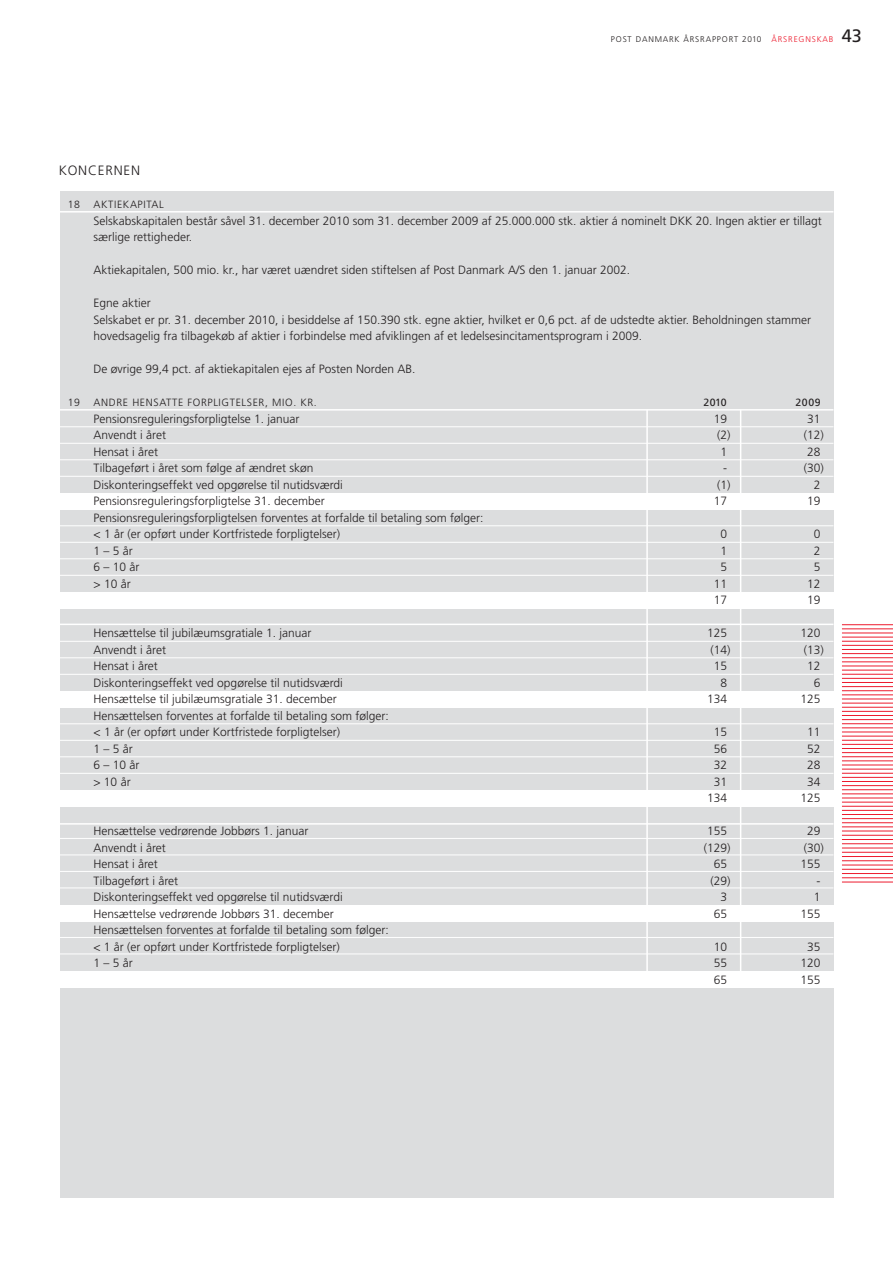
<style>
.page{position:relative;width:893px;height:1263px;background:#fff}
.page>*{position:absolute;margin:0;border:0;box-sizing:border-box;transform-origin:0 0}
.t1{font:300 13.5px "Frutiger";letter-spacing:.06em;color:#231f20}
.t2{font:300 12px/16.5px "Frutiger";color:#231f20;text-align:center}
.t3{font:300 10.5px "Frutiger";letter-spacing:.06em;color:#231f20}
.t4{font:10.5px "Frutiger";letter-spacing:.06em;color:#231f20}
.t5{font:300 8.25px "Frutiger";letter-spacing:.1em;color:#231f20}
.s1{color:#ed1b2d}
.s2{font-weight:400;font-size:18px}
</style>
<div class="page">
<div style="left:60px;top:192px;width:773px;height:1006px;background:#dcddde"></div>
<hr style="left:842px;top:624px;width:51px;height:1px;background:#ed1b2d">
<hr style="left:842px;top:629px;width:51px;height:1px;background:#ed1b2d">
<hr style="left:842px;top:633px;width:51px;height:1px;background:#ed1b2d">
<hr style="left:842px;top:637px;width:51px;height:1px;background:#ed1b2d">
<hr style="left:842px;top:641px;width:51px;height:1px;background:#ed1b2d">
<hr style="left:842px;top:645px;width:51px;height:1px;background:#ed1b2d">
<hr style="left:842px;top:649px;width:51px;height:1px;background:#ed1b2d">
<hr style="left:842px;top:653px;width:51px;height:1px;background:#ed1b2d">
<hr style="left:842px;top:657px;width:51px;height:1px;background:#ed1b2d">
<hr style="left:842px;top:662px;width:51px;height:1px;background:#ed1b2d">
<hr style="left:842px;top:666px;width:51px;height:1px;background:#ed1b2d">
<hr style="left:842px;top:670px;width:51px;height:1px;background:#ed1b2d">
<hr style="left:842px;top:674px;width:51px;height:1px;background:#ed1b2d">
<hr style="left:842px;top:678px;width:51px;height:1px;background:#ed1b2d">
<hr style="left:842px;top:682px;width:51px;height:1px;background:#ed1b2d">
<hr style="left:842px;top:686px;width:51px;height:1px;background:#ed1b2d">
<hr style="left:842px;top:690px;width:51px;height:1px;background:#ed1b2d">
<hr style="left:842px;top:695px;width:51px;height:1px;background:#ed1b2d">
<hr style="left:842px;top:699px;width:51px;height:1px;background:#ed1b2d">
<hr style="left:842px;top:703px;width:51px;height:1px;background:#ed1b2d">
<hr style="left:842px;top:707px;width:51px;height:1px;background:#ed1b2d">
<hr style="left:842px;top:711px;width:51px;height:1px;background:#ed1b2d">
<hr style="left:842px;top:715px;width:51px;height:1px;background:#ed1b2d">
<hr style="left:842px;top:719px;width:51px;height:1px;background:#ed1b2d">
<hr style="left:842px;top:723px;width:51px;height:1px;background:#ed1b2d">
<hr style="left:842px;top:728px;width:51px;height:1px;background:#ed1b2d">
<hr style="left:842px;top:732px;width:51px;height:1px;background:#ed1b2d">
<hr style="left:842px;top:736px;width:51px;height:1px;background:#ed1b2d">
<hr style="left:842px;top:740px;width:51px;height:1px;background:#ed1b2d">
<hr style="left:842px;top:744px;width:51px;height:1px;background:#ed1b2d">
<hr style="left:842px;top:748px;width:51px;height:1px;background:#ed1b2d">
<hr style="left:842px;top:752px;width:51px;height:1px;background:#ed1b2d">
<hr style="left:842px;top:756px;width:51px;height:1px;background:#ed1b2d">
<hr style="left:842px;top:761px;width:51px;height:1px;background:#ed1b2d">
<hr style="left:842px;top:765px;width:51px;height:1px;background:#ed1b2d">
<hr style="left:842px;top:769px;width:51px;height:1px;background:#ed1b2d">
<hr style="left:842px;top:773px;width:51px;height:1px;background:#ed1b2d">
<hr style="left:842px;top:777px;width:51px;height:1px;background:#ed1b2d">
<hr style="left:842px;top:781px;width:51px;height:1px;background:#ed1b2d">
<hr style="left:842px;top:785px;width:51px;height:1px;background:#ed1b2d">
<hr style="left:842px;top:789px;width:51px;height:1px;background:#ed1b2d">
<hr style="left:842px;top:794px;width:51px;height:1px;background:#ed1b2d">
<hr style="left:842px;top:798px;width:51px;height:1px;background:#ed1b2d">
<hr style="left:842px;top:802px;width:51px;height:1px;background:#ed1b2d">
<hr style="left:842px;top:806px;width:51px;height:1px;background:#ed1b2d">
<hr style="left:842px;top:810px;width:51px;height:1px;background:#ed1b2d">
<hr style="left:842px;top:814px;width:51px;height:1px;background:#ed1b2d">
<hr style="left:842px;top:818px;width:51px;height:1px;background:#ed1b2d">
<hr style="left:842px;top:822px;width:51px;height:1px;background:#ed1b2d">
<hr style="left:842px;top:827px;width:51px;height:1px;background:#ed1b2d">
<hr style="left:842px;top:831px;width:51px;height:1px;background:#ed1b2d">
<hr style="left:842px;top:835px;width:51px;height:1px;background:#ed1b2d">
<hr style="left:842px;top:839px;width:51px;height:1px;background:#ed1b2d">
<hr style="left:842px;top:843px;width:51px;height:1px;background:#ed1b2d">
<hr style="left:842px;top:848px;width:51px;height:1px;background:#ed1b2d">
<hr style="left:842px;top:852px;width:51px;height:1px;background:#ed1b2d">
<hr style="left:842px;top:856px;width:51px;height:1px;background:#ed1b2d">
<hr style="left:842px;top:860px;width:51px;height:1px;background:#ed1b2d">
<hr style="left:842px;top:865px;width:51px;height:1px;background:#ed1b2d">
<hr style="left:842px;top:869px;width:51px;height:1px;background:#ed1b2d">
<hr style="left:842px;top:873px;width:51px;height:1px;background:#ed1b2d">
<hr style="left:842px;top:877px;width:51px;height:1px;background:#ed1b2d">
<hr style="left:842px;top:882px;width:51px;height:1px;background:#ed1b2d">
<hr style="left:60px;top:211px;width:773px;height:2px;background:#fff">
<hr style="left:60px;top:624px;width:773px;height:1px;background:#fff">
<hr style="left:60px;top:823px;width:773px;height:2px;background:#fff">
<hr style="left:60px;top:641px;width:773px;height:1px;background:#fff">
<hr style="left:60px;top:657px;width:773px;height:1px;background:#fff">
<hr style="left:60px;top:674px;width:773px;height:1px;background:#fff">
<hr style="left:60px;top:756px;width:773px;height:1px;background:#fff">
<hr style="left:60px;top:773px;width:773px;height:1px;background:#fff">
<hr style="left:60px;top:740px;width:773px;height:1px;background:#fff">
<hr style="left:60px;top:723px;width:773px;height:1px;background:#fff">
<div style="left:60px;top:691px;width:773px;height:17px;background:#fff"></div>
<div style="left:60px;top:790px;width:773px;height:17px;background:#fff"></div>
<hr style="left:60px;top:409px;width:773px;height:2px;background:#fff">
<hr style="left:646px;top:410px;width:2px;height:574px;background:#fff">
<hr style="left:740px;top:410px;width:1px;height:574px;background:#fff">
<hr style="left:60px;top:426px;width:773px;height:1px;background:#fff">
<hr style="left:60px;top:443px;width:773px;height:1px;background:#fff">
<hr style="left:60px;top:459px;width:773px;height:1px;background:#fff">
<hr style="left:60px;top:476px;width:773px;height:1px;background:#fff">
<hr style="left:60px;top:542px;width:773px;height:1px;background:#fff">
<hr style="left:60px;top:525px;width:773px;height:1px;background:#fff">
<hr style="left:60px;top:558px;width:773px;height:1px;background:#fff">
<hr style="left:60px;top:575px;width:773px;height:1px;background:#fff">
<div style="left:60px;top:493px;width:773px;height:17px;background:#fff"></div>
<div style="left:60px;top:592px;width:773px;height:17px;background:#fff"></div>
<hr style="left:60px;top:838px;width:773px;height:1px;background:#fff">
<hr style="left:60px;top:855px;width:773px;height:1px;background:#fff">
<hr style="left:60px;top:871px;width:773px;height:1px;background:#fff">
<hr style="left:60px;top:888px;width:773px;height:1px;background:#fff">
<hr style="left:60px;top:937px;width:773px;height:1px;background:#fff">
<hr style="left:60px;top:954px;width:773px;height:1px;background:#fff">
<div style="left:60px;top:906px;width:773px;height:16px;background:#fff"></div>
<div style="left:60px;top:972px;width:773px;height:16px;background:#fff"></div>
<p class="t1" style="left:59px;top:163px;width:83px">KONCERNEN</p>
<p class="t5" style="left:611px;top:35px;width:253px">POST DANMARK ÅRSRAPPORT 2010 <span class="s1">ÅRSREGNSKAB</span> <span class="s2">43</span></p>
<p class="t3" style="left:68px;top:198px;width:14px">18</p>
<p class="t3" style="left:94px;top:198px;width:71px">AKTIEKAPITAL</p>
<p class="t2" style="left:94px;top:212px;width:730px;text-align:left">Selskabskapitalen består såvel 31. december 2010 som 31. december 2009 af 25.000.000 stk. aktier á nominelt DKK 20. Ingen aktier er tillagt særlige rettigheder.</p>
<p class="t2" style="left:94px;top:262px;width:538px">Aktiekapitalen, 500 mio. kr., har været uændret siden stiftelsen af Post Danmark A/S den 1. januar 2002.</p>
<p class="t2" style="left:94px;top:295px;width:719px;text-align:left">Egne aktier<br>Selskabet er pr. 31. december 2010, i besiddelse af 150.390 stk. egne aktier, hvilket er 0,6 pct. af de udstedte aktier. Beholdningen stammer hovedsagelig fra tilbagekøb af aktier i forbindelse med afviklingen af et ledelsesincitamentsprogram i 2009.</p>
<p class="t2" style="left:94px;top:361px;width:323px">De øvrige 99,4 pct. af aktiekapitalen ejes af Posten Norden AB.</p>
<p class="t3" style="left:68px;top:396px;width:22px">19 andre</p>
<p class="t3" style="left:132px;top:396px;width:8px">hensatte</p>
<p class="t3" style="left:187px;top:396px;width:13px">forp</p>
<p class="t3" style="left:213px;top:396px;width:105px">ligtelser, MIO. KR.</p>
<p class="t4" style="left:703px;top:396px;width:25px">2010</p>
<p class="t4" style="left:795px;top:396px;width:27px">2009</p>
<p class="t2" style="left:94px;top:410px;width:391px;text-align:left">Pensionsreguleringsforpligtelse 1. januar<br>Anvendt i året<br>Hensat i året<br>Tilbageført i året som følge af ændret skøn<br>Diskonteringseffekt ved opgørelse til nutidsværdi Pensionsreguleringsforpligtelse 31. december Pensionsreguleringsforpligtelsen forventes at forfalde til betaling som følger: &lt; 1 år (er opført under Kortfristede forpligtelser)<br>1 – 5 år<br>6 – 10 år<br>&gt; 10 år</p>
<p class="t2" style="left:714px;top:410px;width:18px">19 (2)<br>1<br>- (1)<br>17</p>
<p class="t2" style="left:714px;top:526px;width:15px">0<br>1<br>5<br>11<br>17</p>
<p class="t2" style="left:707px;top:625px;width:25px;text-align:right">125 (14)<br>15<br>8<br>134</p>
<p class="t2" style="left:707px;top:724px;width:22px">15<br>56<br>32<br>31<br>134</p>
<p class="t2" style="left:704px;top:823px;width:28px;text-align:right">155 (129)<br>65 (29)<br>3<br>65</p>
<p class="t2" style="left:714px;top:938px;width:15px;text-align:justify">10<br>55<br>65</p>
<p class="t2" style="left:804px;top:410px;width:22px">31 (12)<br>28 (30)<br>2<br>19</p>
<p class="t2" style="left:807px;top:526px;width:15px">0<br>2<br>5<br>12<br>19</p>
<p class="t2" style="left:800px;top:625px;width:25px;text-align:right">120 (13)<br>12<br>6<br>125</p>
<p class="t2" style="left:800px;top:724px;width:22px">11<br>52<br>28<br>34<br>125</p>
<p class="t2" style="left:93px;top:625px;width:297px;text-align:left">Hensættelse til jubilæumsgratiale 1. januar<br>Anvendt i året<br>Hensat i året<br>Diskonteringseffekt ved opgørelse til nutidsværdi<br>Hensættelse til jubilæumsgratiale 31. december<br>Hensættelsen forventes at forfalde til betaling som følger: &lt; 1 år (er opført under Kortfristede forpligtelser)<br>1 – 5 år<br>6 – 10 år<br>&gt; 10 år</p>
<p class="t2" style="left:93px;top:823px;width:297px;text-align:left">Hensættelse vedrørende Jobbørs 1. januar<br>Anvendt i året<br>Hensat i året<br>Tilbageført i året<br>Diskonteringseffekt ved opgørelse til nutidsværdi Hensættelse vedrørende Jobbørs 31. december Hensættelsen forventes at forfalde til betaling som følger: &lt; 1 år (er opført under Kortfristede forpligtelser)<br>1 – 5 år</p>
<p class="t2" style="left:800px;top:823px;width:25px;text-align:right">29 (30)<br>155 -<br>1<br>155</p>
<p class="t2" style="left:800px;top:938px;width:22px">35<br>120<br>155</p>
</div>
